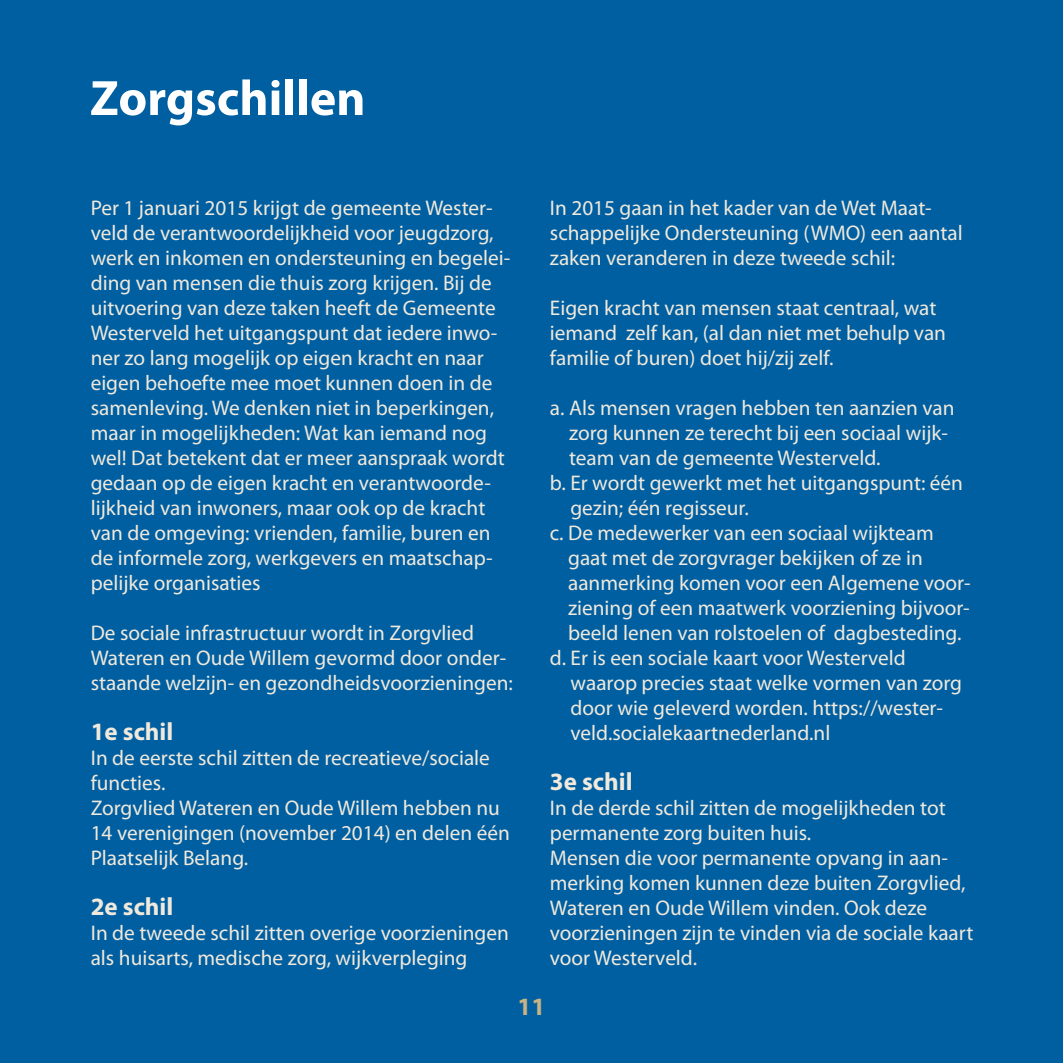
<style>
.page{position:relative;width:1063px;height:1063px;background:#005fa1}
.page>*{position:absolute;margin:0;border:0;box-sizing:border-box;transform-origin:0 0}
.t1{font:700 50px "Myriad Pro";color:#fff}
.t2{font:700 25px "Myriad Pro";color:#f0e9dc}
.t3{font:700 25px "Myriad Pro";color:#cab282}
.t4{font:21.25px/25px "Myriad Pro";color:#f0e9dc}
</style>
<div class="page">
<h1 class="t1" style="left:90px;top:70px;width:277px">Zorgschillen</h1>
<p class="t4" style="left:91px;top:196px;width:421px">Per 1 januari 2015 krijgt de gemeente Wester&shy;veld de verantwoordelijkheid voor jeugdzorg, werk en inkomen en ondersteuning en begelei&shy;ding van mensen die thuis zorg krijgen. Bij de uitvoering van deze taken heeft de Gemeente Westerveld het uitgangspunt dat iedere inwo&shy;ner zo lang mogelijk op eigen kracht en naar eigen behoefte mee moet kunnen doen in de samenleving. We denken niet in beperkingen, maar in mogelijkheden: Wat kan iemand nog wel! Dat betekent dat er meer aanspraak wordt gedaan op de eigen kracht en verantwoorde&shy;lijkheid van inwoners, maar ook op de kracht van de omgeving: vrienden, familie, buren en de informele zorg, werkgevers en maatschap&shy;pelijke organisaties</p>
<p class="t4" style="left:91px;top:621px;width:424px">De sociale infrastructuur wordt in Zorgvlied<br>Wateren en Oude Willem gevormd door onder&shy;staande welzijn- en gezondheidsvoorzieningen:</p>
<p class="t2" style="left:91px;top:718px;width:84px">1e schil</p>
<p class="t4" style="left:91px;top:746px;width:421px">In de eerste schil zitten de recreatieve/sociale functies.<br>Zorgvlied Wateren en Oude Willem hebben nu 14 verenigingen (november 2014) en delen één Plaatselijk Belang.</p>
<p class="t2" style="left:91px;top:893px;width:84px">2e schil</p>
<p class="t4" style="left:91px;top:921px;width:420px">In de tweede schil zitten overige voorzieningen als huisarts, medische zorg, wijkverpleging</p>
<p class="t4" style="left:550px;top:196px;width:414px">In 2015 gaan in het kader van de Wet Maat&shy;schappelijke Ondersteuning (WMO) een aantal zaken veranderen in deze tweede schil:</p>
<p class="t4" style="left:550px;top:296px;width:398px">Eigen kracht van mensen staat centraal, wat iemand zelf kan, (al dan niet met behulp van familie of buren) doet hij/zij zelf.</p>
<p class="t4" style="left:550px;top:396px;width:406px">a. Als mensen vragen hebben ten aanzien van</p>
<p class="t4" style="left:569px;top:421px;width:380px">zorg kunnen ze terecht bij een sociaal wijk-</p>
<p class="t4" style="left:569px;top:446px;width:313px">team van de gemeente Westerveld.</p>
<p class="t4" style="left:550px;top:471px;width:415px">b. Er wordt gewerkt met het uitgangspunt: één</p>
<p class="t4" style="left:570px;top:496px;width:180px">gezin; één regisseur.</p>
<p class="t4" style="left:550px;top:521px;width:385px">c. De medewerker van een sociaal wijkteam</p>
<p class="t4" style="left:568px;top:546px;width:356px">gaat met de zorgvrager bekijken of ze in</p>
<p class="t4" style="left:568px;top:571px;width:404px">aanmerking komen voor een Algemene voor-</p>
<p class="t4" style="left:568px;top:596px;width:403px">ziening of een maatwerk voorziening bijvoor-</p>
<p class="t4" style="left:568px;top:621px;width:395px">beeld lenen van rolstoelen of dagbesteding.</p>
<p class="t4" style="left:550px;top:646px;width:357px">d. Er is een sociale kaart voor Westerveld</p>
<p class="t4" style="left:571px;top:671px;width:393px">waarop precies staat welke vormen van zorg</p>
<p class="t4" style="left:571px;top:696px;width:374px">door wie geleverd worden. https://wester-</p>
<p class="t4" style="left:571px;top:721px;width:261px">veld.socialekaartnederland.nl</p>
<p class="t2" style="left:550px;top:768px;width:84px">3e schil</p>
<p class="t4" style="left:550px;top:796px;width:425px">In de derde schil zitten de mogelijkheden tot permanente zorg buiten huis.<br>Mensen die voor permanente opvang in aan&shy;merking komen kunnen deze buiten Zorgvlied, Wateren en Oude Willem vinden. Ook deze voorzieningen zijn te vinden via de sociale kaart voor Westerveld.</p>
<p class="t3" style="left:518px;top:993px;width:29px">11</p>
</div>
